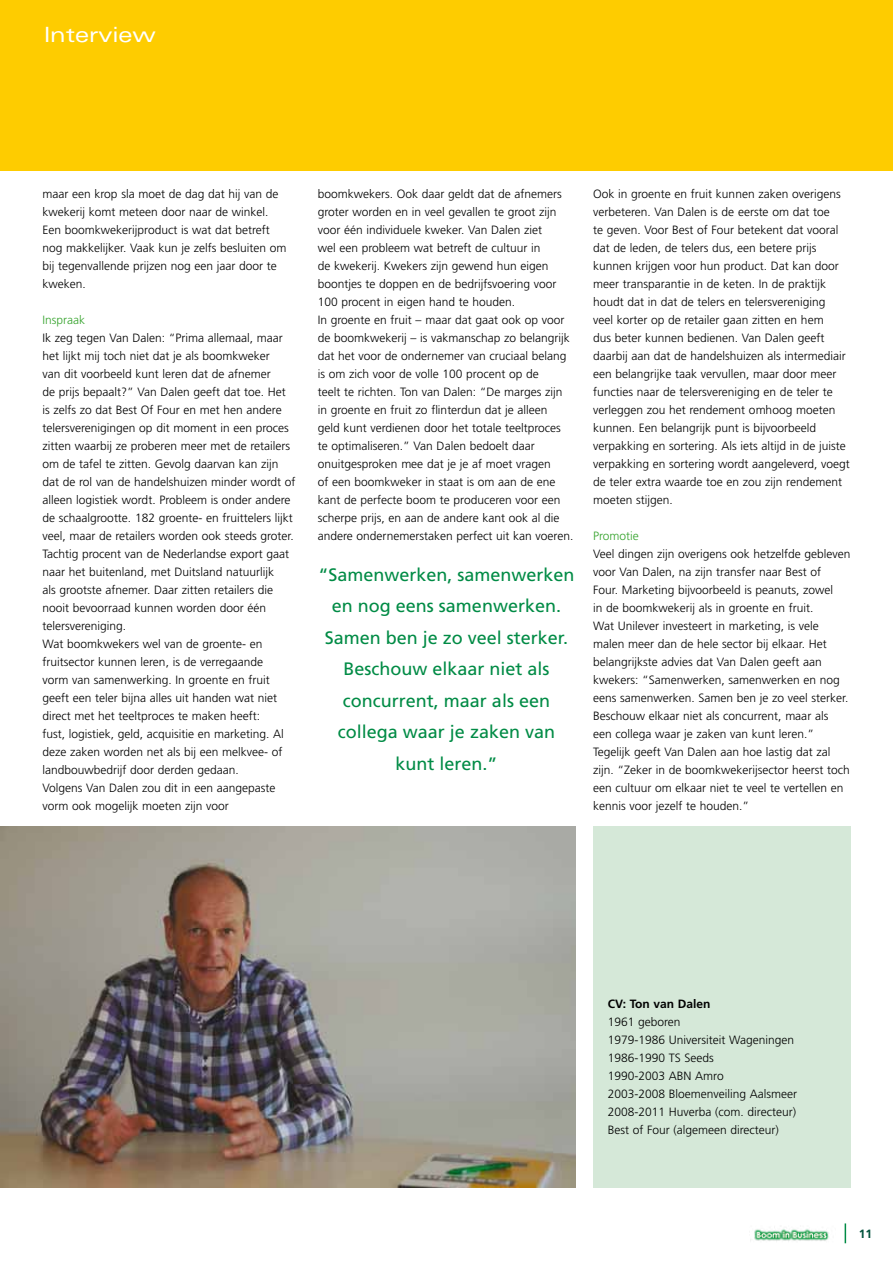
<style>
.page{position:relative;width:893px;height:1263px;background:#fff}
.page>*{position:absolute;margin:0;border:0;box-sizing:border-box;transform-origin:0 0}
.t1{font:expanded 21px "Univers";color:#fff}
.t2{font:18px/31.5px "Frutiger";color:#008b45;text-align:center}
.t3{font:300 12px/18px "Frutiger";color:#000}
.t4{font:300 12px "Frutiger";color:#35a32c}
.t5{font:700 12px "Frutiger";color:#000}
.t6{font:700 12px "Frutiger";color:#00523c}
</style>
<div class="page">
<svg style="left:845px;top:1223px;width:1px;height:20px"></svg>
<img style="left:750px;top:1229px;width:79px;height:12px">
<div style="left:0;top:0;width:893px;height:170px;background:#fecc00"></div>
<div style="left:593px;top:826px;width:257px;height:361px;background:#d5e8d8"></div>
<img style="left:0;top:826px;width:575px;height:361px">
<h1 class="t1" style="left:44px;top:22px;width:113px">Interview</h1>
<p class="t3" style="left:43px;top:185px;width:245px">maar een krop sla moet de dag dat hij van de kwekerij komt meteen door naar de winkel.<br>Een boomkwekerijproduct is wat dat betreft nog makkelijker. Vaak kun je zelfs besluiten om bij tegenvallende prijzen nog een jaar door te kweken.</p>
<p class="t4" style="left:43px;top:313px;width:44px">Inspraak</p>
<p class="t3" style="left:43px;top:329px;width:254px">Ik zeg tegen Van Dalen: “Prima allemaal, maar het lijkt mij toch niet dat je als boomkweker<br>van dit voorbeeld kunt leren dat de afnemer<br>de prijs bepaalt?” Van Dalen geeft dat toe. Het is zelfs zo dat Best Of Four en met hen andere telersverenigingen op dit moment in een proces zitten waarbij ze proberen meer met de retailers om de tafel te zitten. Gevolg daarvan kan zijn dat de rol van de handelshuizen minder wordt of alleen logistiek wordt. Probleem is onder andere de schaalgrootte. 182 groente- en fruittelers lijkt veel, maar de retailers worden ook steeds groter.<br>Tachtig procent van de Nederlandse export gaat naar het buitenland, met Duitsland natuurlijk<br>als grootste afnemer. Daar zitten retailers die nooit bevoorraad kunnen worden door één telersvereniging.<br>Wat boomkwekers wel van de groente- en fruitsector kunnen leren, is de verregaande<br>vorm van samenwerking. In groente en fruit geeft een teler bijna alles uit handen wat niet direct met het teeltproces te maken heeft:<br>fust, logistiek, geld, acquisitie en marketing. Al deze zaken worden net als bij een melkvee- of landbouwbedrijf door derden gedaan.<br>Volgens Van Dalen zou dit in een aangepaste vorm ook mogelijk moeten zijn voor</p>
<p class="t3" style="left:318px;top:185px;width:257px">boomkwekers. Ook daar geldt dat de afnemers groter worden en in veel gevallen te groot zijn voor één individuele kweker. Van Dalen ziet<br>wel een probleem wat betreft de cultuur in<br>de kwekerij. Kwekers zijn gewend hun eigen boontjes te doppen en de bedrijfsvoering voor 100 procent in eigen hand te houden.<br>In groente en fruit – maar dat gaat ook op voor de boomkwekerij – is vakmanschap zo belangrijk dat het voor de ondernemer van cruciaal belang is om zich voor de volle 100 procent op de<br>teelt te richten. Ton van Dalen: “De marges zijn in groente en fruit zo flinterdun dat je alleen<br>geld kunt verdienen door het totale teeltproces te optimaliseren.” Van Dalen bedoelt daar onuitgesproken mee dat je je af moet vragen<br>of een boomkweker in staat is om aan de ene kant de perfecte boom te produceren voor een scherpe prijs, en aan de andere kant ook al die andere ondernemerstaken perfect uit kan voeren.</p>
<p class="t3" style="left:593px;top:185px;width:258px">Ook in groente en fruit kunnen zaken overigens verbeteren. Van Dalen is de eerste om dat toe<br>te geven. Voor Best of Four betekent dat vooral dat de leden, de telers dus, een betere prijs kunnen krijgen voor hun product. Dat kan door meer transparantie in de keten. In de praktijk houdt dat in dat de telers en telersvereniging<br>veel korter op de retailer gaan zitten en hem<br>dus beter kunnen bedienen. Van Dalen geeft daarbij aan dat de handelshuizen als intermediair een belangrijke taak vervullen, maar door meer functies naar de telersvereniging en de teler te verleggen zou het rendement omhoog moeten kunnen. Een belangrijk punt is bijvoorbeeld verpakking en sortering. Als iets altijd in de juiste verpakking en sortering wordt aangeleverd, voegt de teler extra waarde toe en zou zijn rendement moeten stijgen.</p>
<p class="t4" style="left:593px;top:529px;width:47px">Promotie</p>
<p class="t3" style="left:593px;top:545px;width:259px">Veel dingen zijn overigens ook hetzelfde gebleven voor Van Dalen, na zijn transfer naar Best of<br>Four. Marketing bijvoorbeeld is peanuts, zowel<br>in de boomkwekerij als in groente en fruit.<br>Wat Unilever investeert in marketing, is vele malen meer dan de hele sector bij elkaar. Het belangrijkste advies dat Van Dalen geeft aan kwekers: “Samenwerken, samenwerken en nog eens samenwerken. Samen ben je zo veel sterker.<br>Beschouw elkaar niet als concurrent, maar als<br>een collega waar je zaken van kunt leren.” Tegelijk geeft Van Dalen aan hoe lastig dat zal zijn. “Zeker in de boomkwekerijsector heerst toch een cultuur om elkaar niet te veel te vertellen en kennis voor jezelf te houden.”</p>
<h2 class="t2" style="left:318px;top:558px;width:258px">“Samenwerken, samenwerken en nog eens samenwerken.<br>Samen ben je zo veel sterker.<br>Beschouw elkaar niet als concurrent, maar als een collega waar je zaken van kunt leren.”</h2>
<p class="t5" style="left:608px;top:997px;width:104px">CV: Ton van Dalen</p>
<p class="t3" style="left:608px;top:1013px;width:191px">1961 geboren<br>1979-1986 Universiteit Wageningen<br>1986-1990 TS Seeds<br>1990-2003 ABN Amro<br>2003-2008 Bloemenveiling Aalsmeer<br>2008-2011 Huverba (com. directeur)<br>Best of Four (algemeen directeur)</p>
<p class="t6" style="left:859px;top:1227px;width:15px">11</p>
</div>
